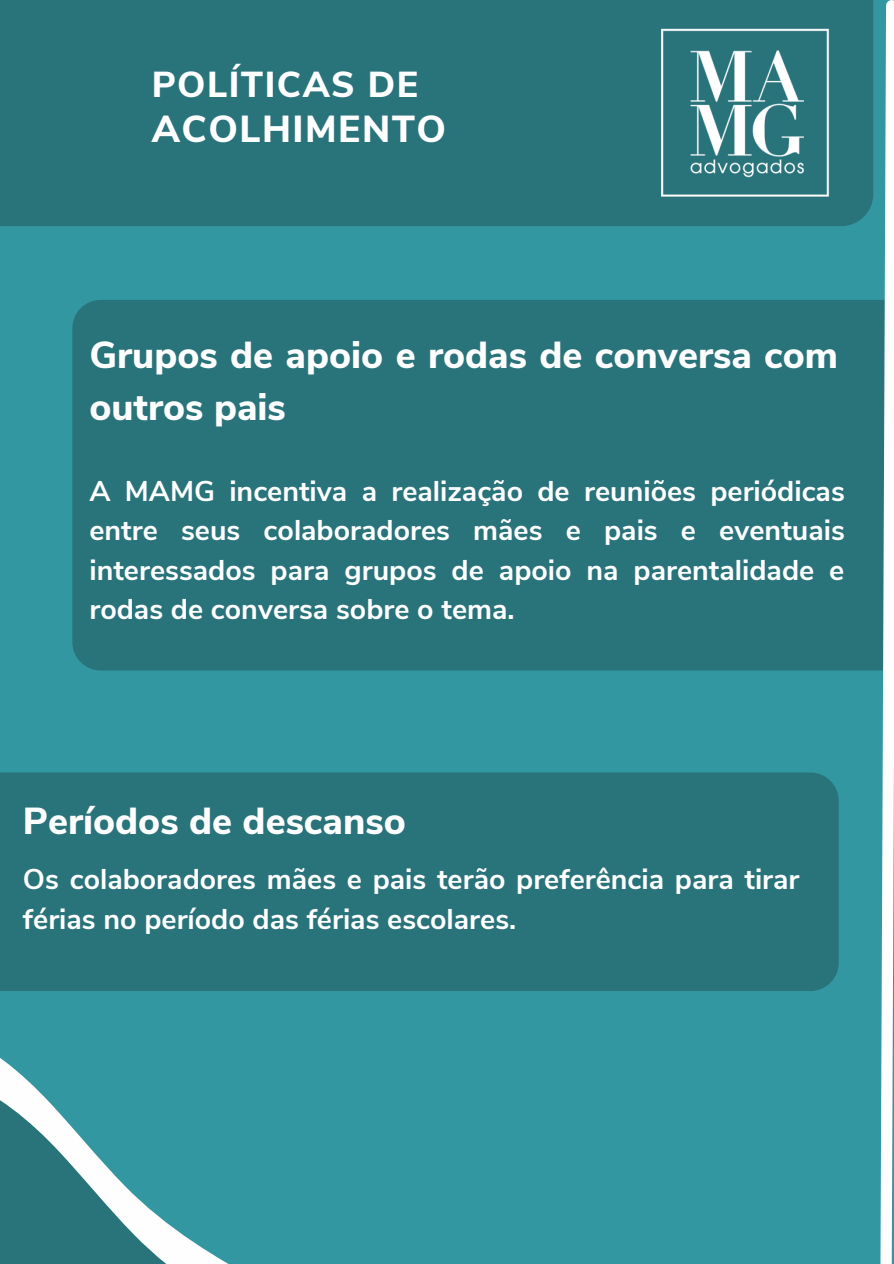
<style>
.page{position:relative;width:894px;height:1264px;background:#fff}
.page>*{position:absolute;margin:0;border:0;box-sizing:border-box;transform-origin:0 0}
.t1{font:800 37.5px/51.8px "Nunito Sans";color:#fefefe}
.t2{font:800 37.5px "Nunito Sans";letter-spacing:.04em;color:#fff}
.t3{font:800 36px "Nunito Sans";letter-spacing:.04em;color:#fff}
.t4{font:700 28.5px/39.5px "Nunito Sans";color:#fff;text-align:justify}
</style>
<div class="page">
<div style="left:0;top:0;width:893px;height:1263px;background:#3397a2"></div>
<div style="left:0;top:0;width:873px;height:226px;background:#29737b"></div>
<img style="left:650px;top:19px;width:188px;height:188px">
<div style="left:72px;top:300px;width:802px;height:370px;background:#29737b"></div>
<div style="left:0;top:772px;width:838px;height:219px;background:#29737b"></div>
<div style="left:0;top:850px;width:533px;height:49px;background:#29737b"></div>
<svg style="left:0;top:899px;width:542px;height:364px"></svg>
<svg style="left:874px;top:0;width:19px;height:1263px"></svg>
<p class="t3" style="left:152px;top:61px;width:268px">POLÍTICAS DE</p>
<h1 class="t2" style="left:152px;top:104px;width:296px">ACOLHIMENTO</h1>
<h1 class="t1" style="left:89px;top:330px;width:750px">Grupos de apoio e rodas de conversa com outros pais</h1>
<p class="t4" style="left:89px;top:472px;width:756px">A MAMG incentiva a realização de reuniões periódicas entre seus colaboradores mães e pais e eventuais interessados para grupos de apoio na parentalidade e rodas de conversa sobre o tema.</p>
<h1 class="t1" style="left:23px;top:795px;width:384px">Períodos de descanso</h1>
<p class="t4" style="left:23px;top:860px;width:777px">Os colaboradores mães e pais terão preferência para tirar férias no período das férias escolares.</p>
</div>
